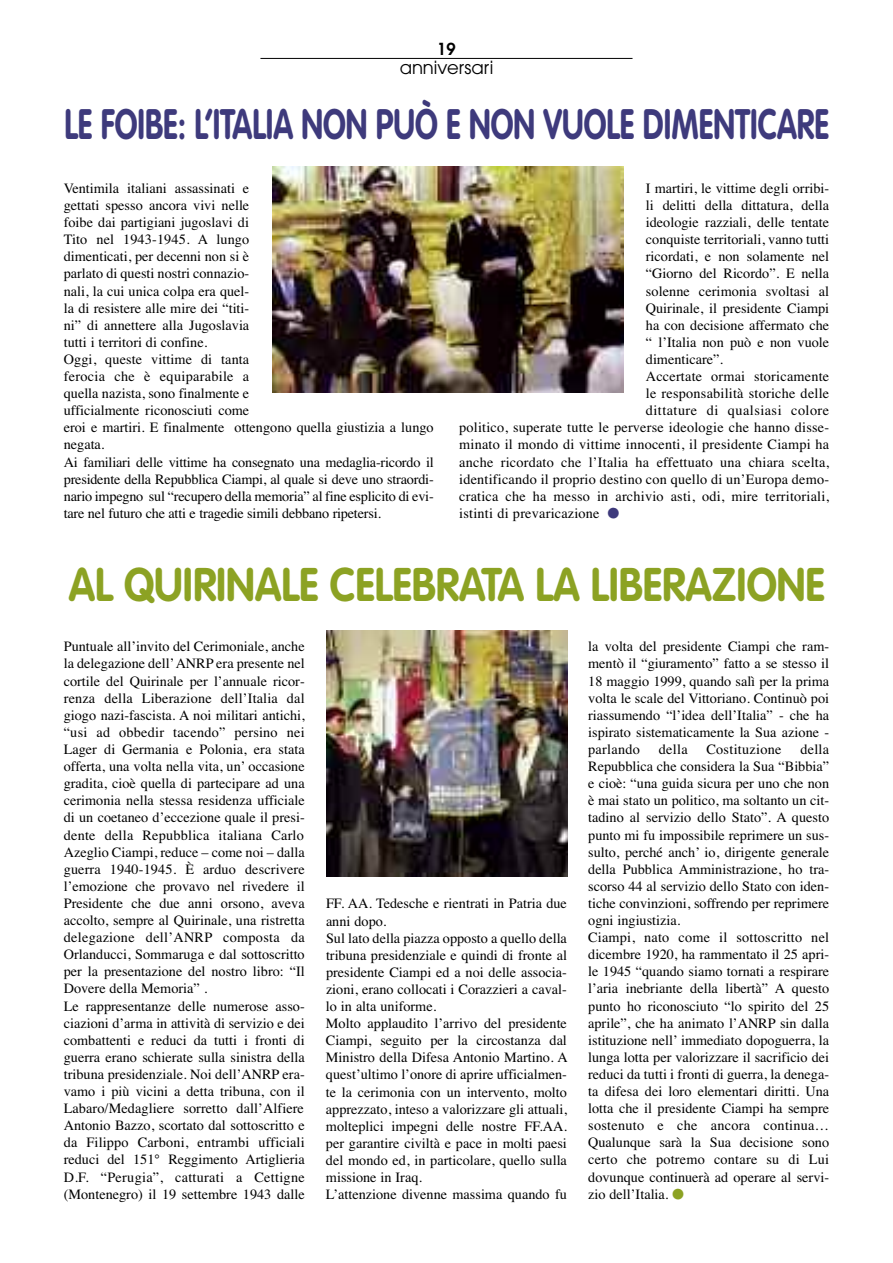
<style>
.page{position:relative;width:893px;height:1263px;background:#fff}
.page>*{position:absolute;margin:0;border:0;box-sizing:border-box;transform-origin:0 0}
.t1{font:700 46.5px "VAG Rounded";color:#8ca223;scale:.9 1}
.t2{font:700 42px "VAG Rounded";color:#3e3a7c;scale:.75 1}
.t3{font:18px "Avant Garde";color:#000}
.t4{font:600 16.5px "Avant Garde";color:#000}
.t5{font:14.25px/17.1px "Times";color:#000}
.t6{font:14.25px "Times";letter-spacing:.035em;color:#000}
.t7{font:14.25px "Times";letter-spacing:.02em;color:#000}
.s1{color:#3e3a7c}
.s2{color:#8ca223}
</style>
<div class="page">
<hr style="left:260px;top:58px;width:372px;height:1px;background:#000">
<img style="left:273px;top:167px;width:350px;height:225px">
<img style="left:326px;top:630px;width:242px;height:247px">
<p class="t4" style="left:437px;top:43px;width:20px">19</p>
<p class="t3" style="left:400px;top:61px;width:95px">anniversari</p>
<p class="t2" style="left:64px;top:106px;width:1021px">LE FOIBE: L’ITALIA NON PUÒ E NON VUOLE DIMENTICARE</p>
<p class="t5" style="left:64px;top:179px;width:371px">Ventimila italiani assassinati e<br>gettati spesso ancora vivi nelle<br>foibe dai partigiani jugoslavi di<br>Tito nel 1943-1945. A lungo<br>dimenticati, per decenni non si è<br>parlato di questi nostri connazio-<br>nali, la cui unica colpa era quel-<br>la di resistere alle mire dei “titi-<br>ni” di annettere alla Jugoslavia<br>tutti i territori di confine.<br>Oggi, queste vittime di tanta<br>ferocia che è equiparabile a<br>quella nazista, sono finalmente e<br>ufficialmente riconosciuti come<br>eroi e martiri. E finalmente ottengono quella giustizia a lungo negata.<br>Ai familiari delle vittime ha consegnato una medaglia-ricordo il presidente della Repubblica Ciampi, al quale si deve uno straordi&shy;nario impegno sul “recupero della memoria” al fine esplicito di evi&shy;tare nel futuro che atti e tragedie simili debbano ripetersi.</p>
<p class="t5" style="left:646px;top:179px;width:185px">I martiri, le vittime degli orribi-</p>
<p class="t5" style="left:646px;top:197px;width:185px">li delitti della dittatura, della</p>
<p class="t5" style="left:646px;top:214px;width:185px">ideologie razziali, delle tentate</p>
<p class="t5" style="left:646px;top:231px;width:185px">conquiste territoriali, vanno tutti</p>
<p class="t5" style="left:646px;top:248px;width:185px">ricordati, e non solamente nel</p>
<p class="t5" style="left:646px;top:265px;width:185px">“Giorno del Ricordo”. E nella</p>
<p class="t5" style="left:646px;top:282px;width:185px">solenne cerimonia svoltasi al</p>
<p class="t5" style="left:646px;top:299px;width:185px">Quirinale, il presidente Ciampi</p>
<p class="t5" style="left:646px;top:316px;width:185px">ha con decisione affermato che</p>
<p class="t5" style="left:646px;top:333px;width:185px">“ l’Italia non può e non vuole</p>
<p class="t5" style="left:646px;top:350px;width:79px">dimenticare”.</p>
<p class="t5" style="left:646px;top:368px;width:185px">Accertate ormai storicamente</p>
<p class="t5" style="left:646px;top:385px;width:185px">le responsabilità storiche delle</p>
<p class="t6" style="left:646px;top:402px;width:185px">dittature di qualsiasi colore</p>
<p class="t5" style="left:459px;top:419px;width:371px">politico, superate tutte le perverse ideologie che hanno disse-</p>
<p class="t5" style="left:459px;top:436px;width:371px">minato il mondo di vittime innocenti, il presidente Ciampi ha</p>
<p class="t5" style="left:459px;top:453px;width:371px">anche ricordato che l’Italia ha effettuato una chiara scelta,</p>
<p class="t5" style="left:459px;top:470px;width:371px">identificando il proprio destino con quello di un’Europa demo-</p>
<p class="t5" style="left:459px;top:487px;width:371px">cratica che ha messo in archivio asti, odi, mire territoriali,</p>
<p class="t5" style="left:459px;top:504px;width:161px">istinti di prevaricazione <span class="s1">●</span></p>
<p class="t1" style="left:69px;top:565px;width:842px">AL QUIRINALE CELEBRATA LA LIBERAZIONE</p>
<p class="t5" style="left:64px;top:638px;width:242px">Puntuale all’invito del Cerimoniale, anche la delegazione dell’ANRP era presente nel cortile del Quirinale per l’annuale ricor&shy;renza della Liberazione dell’Italia dal giogo nazi-fascista. A noi militari antichi, “usi ad obbedir tacendo” persino nei Lager di Germania e Polonia, era stata offerta, una volta nella vita, un’ occasione gradita, cioè quella di partecipare ad una cerimonia nella stessa residenza ufficiale di un coetaneo d’eccezione quale il presi&shy;dente della Repubblica italiana Carlo Azeglio Ciampi, reduce – come noi – dalla guerra 1940-1945. È arduo descrivere l’emozione che provavo nel rivedere il Presidente che due anni orsono, aveva accolto, sempre al Quirinale, una ristretta delegazione dell’ANRP composta da Orlanducci, Sommaruga e dal sottoscritto per la presentazione del nostro libro: “Il Dovere della Memoria” .<br>Le rappresentanze delle numerose asso&shy;ciazioni d’arma in attività di servizio e dei combattenti e reduci da tutti i fronti di guerra erano schierate sulla sinistra della tribuna presidenziale. Noi dell’ANRP era&shy;vamo i più vicini a detta tribuna, con il Labaro/Medagliere sorretto dall’Alfiere Antonio Bazzo, scortato dal sottoscritto e da Filippo Carboni, entrambi ufficiali reduci del 151° Reggimento Artiglieria D.F. “Perugia”, catturati a Cettigne (Montenegro) il 19 settembre 1943 dalle</p>
<p class="t5" style="left:326px;top:895px;width:243px">FF. AA. Tedesche e rientrati in Patria due anni dopo.<br>Sul lato della piazza opposto a quello della tribuna presidenziale e quindi di fronte al presidente Ciampi ed a noi delle associa&shy;zioni, erano collocati i Corazzieri a caval&shy;lo in alta uniforme.<br>Molto applaudito l’arrivo del presidente Ciampi, seguito per la circostanza dal Ministro della Difesa Antonio Martino. A quest’ultimo l’onore di aprire ufficialmen&shy;te la cerimonia con un intervento, molto apprezzato, inteso a valorizzare gli attuali, molteplici impegni delle nostre FF.AA. per garantire civiltà e pace in molti paesi del mondo ed, in particolare, quello sulla missione in Iraq.<br>L’attenzione divenne massima quando fu</p>
<p class="t5" style="left:588px;top:638px;width:242px;text-align:justify">la volta del presidente Ciampi che ram&shy;mentò il “giuramento” fatto a se stesso il 18 maggio 1999, quando salì per la prima volta le scale del Vittoriano. Continuò poi riassumendo “l’idea dell’Italia” - che ha ispirato sistematicamente la Sua azione - parlando</p>
<p class="t5" style="left:588px;top:740px;width:242px;text-indent:212px">della Repubblica che considera la Sua “Bibbia” e cioè: “una guida sicura per uno che non è mai stato un politico, ma soltanto un cit&shy;tadino al servizio dello Stato”. A questo punto mi fu impossibile reprimere un sus&shy;sulto, perché anch’ io, dirigente generale della Pubblica Amministrazione, ho tra&shy;scorso 44 al servizio dello Stato con iden&shy;tiche convinzioni, soffrendo per reprimere ogni ingiustizia.<br>Ciampi, nato come il sottoscritto nel dicembre 1920, ha rammentato il 25 apri&shy;le 1945 “quando siamo tornati a respirare l’aria inebriante della libertà” A questo punto ho riconosciuto “lo spirito del 25 aprile”, che ha animato l’ANRP sin dalla istituzione nell’ immediato dopoguerra, la lunga lotta per valorizzare il sacrificio dei reduci da tutti i fronti di guerra, la denega&shy;ta difesa dei loro elementari diritti. Una lotta che il presidente Ciampi ha sempre sostenuto e che ancora continua… Qualunque sarà la Sua decisione sono certo che potremo contare su di Lui dovunque continuerà ad operare al servi&shy;zio dell’Italia. <span class="s2">●</span></p>
<p class="t5" style="left:659px;top:740px;width:30px">della</p>
<p class="t7" style="left:706px;top:741px;width:77px">Costituzione</p>
</div>
